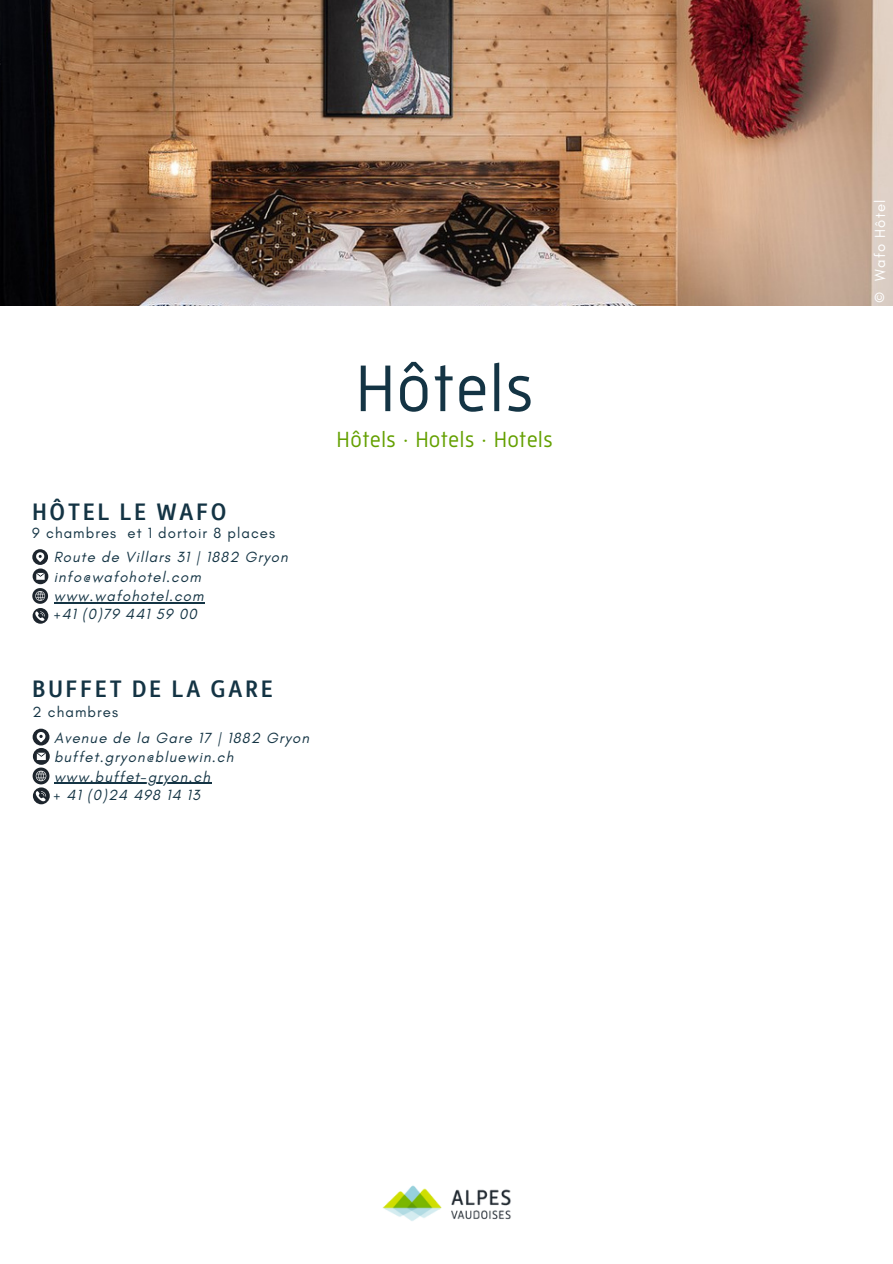
<style>
.page{position:relative;width:893px;height:1264px;background:#fff}
.page>*{position:absolute;margin:0;border:0;box-sizing:border-box;transform-origin:0 0}
.t1{font:67.5px "Mic 32";color:#143444}
.t2{font:500 24px "Alber New";letter-spacing:.1em;color:#143444}
.t3{font:22.5px "Mic 32";color:#64a000}
.t4{font:italic 15px "Glacial Indifference";letter-spacing:.07em;color:#143444}
.t5{font:15px "Glacial Indifference";letter-spacing:.07em;color:#143444}
.t6{font:15px "Glacial Indifference";letter-spacing:.07em;color:#fff}
</style>
<div class="page">
<svg style="left:32px;top:549px;width:16px;height:74px"></svg>
<img style="left:0;top:0;width:892px;height:305px">
<svg style="left:33px;top:728px;width:17px;height:76px"></svg>
<img style="left:382px;top:1185px;width:129px;height:36px">
<hr style="left:54px;top:602px;width:151px;height:1px;background:#143444">
<hr style="left:54px;top:782px;width:157px;height:1px;background:#143444">
<p class="t2" style="left:32px;top:501px;width:195px">HÔTEL LE WAFO</p>
<p class="t4" style="left:54px;top:548px;width:235px">Route de Villars 31 | 1882 Gryon</p>
<p class="t5" style="left:32px;top:524px;width:244px">9 chambres et 1 dortoir 8 places</p>
<p class="t4" style="left:54px;top:567px;width:148px">info@wafohotel.com</p>
<p class="t4" style="left:54px;top:587px;width:151px">www.wafohotel.com</p>
<p class="t4" style="left:54px;top:604px;width:145px">+41 (0)79 441 59 00</p>
<p class="t2" style="left:32px;top:678px;width:242px">BUFFET DE LA GARE</p>
<p class="t4" style="left:54px;top:728px;width:256px">Avenue de la Gare 17 | 1882 Gryon</p>
<p class="t4" style="left:54px;top:747px;width:181px">buffet.gryon@bluewin.ch</p>
<p class="t4" style="left:54px;top:767px;width:157px">www.buffet-gryon.ch</p>
<p class="t4" style="left:54px;top:785px;width:148px">+ 41 (0)24 498 14 13</p>
<p class="t5" style="left:33px;top:702px;width:87px">2 chambres</p>
<p class="t1" style="left:355px;top:350px;width:180px">Hôtels</p>
<p class="t3" style="left:336px;top:426px;width:218px">Hôtels · Hotels · Hotels</p>
<p class="t6" style="left:870px;top:303px;width:105px;rotate:-90deg">© Wafo Hôtel</p>
</div>
